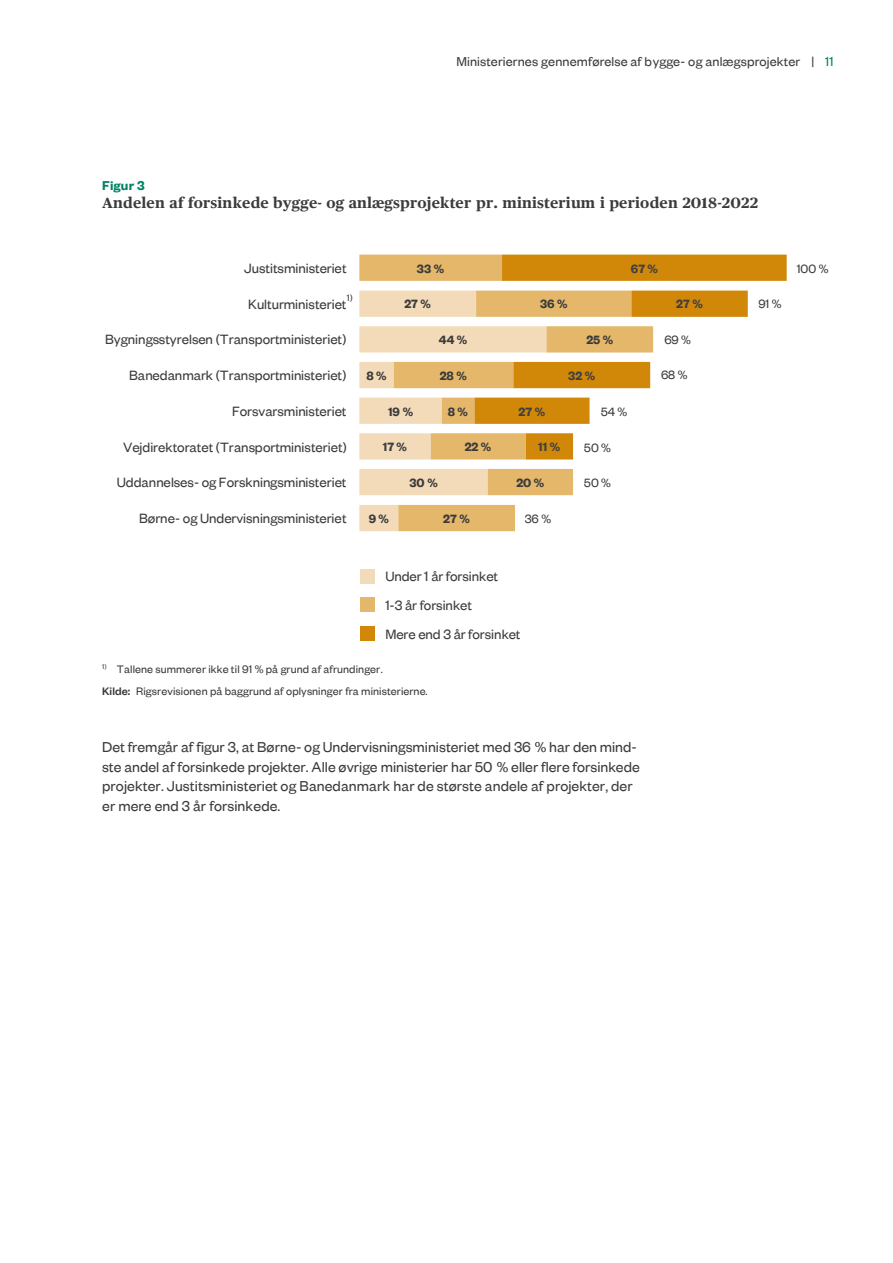
<style>
.page{position:relative;width:893px;height:1263px;background:#fff}
.page>*{position:absolute;margin:0;border:0;box-sizing:border-box;transform-origin:0 0}
.t1{font:15.9px/19.5px "Founders Grotesk";letter-spacing:.005em;color:#3b3b3b}
.t2{font:15px/29px "Founders Grotesk";color:#3b3b3b}
.t3{font:700 15px "Publico Text";letter-spacing:.01em;color:#3b3b3b}
.t4{font:14.85px "Founders Grotesk";color:#3b3b3b}
.t5{font:14.25px "Founders Grotesk";letter-spacing:.01em;color:#3b3b3b}
.t6{font:600 14.25px "Founders Grotesk";letter-spacing:.01em;color:#008567}
.t7{font:600 13.35px "Founders Grotesk";color:#3b3b3b}
.t8{font:13.35px "Founders Grotesk";color:#3b3b3b}
.t9{font:600 13.35px "Founders Grotesk";color:#404040}
.t10{font:12px "Founders Grotesk";letter-spacing:.01em;color:#3b3b3b}
.t11{font:10.05px "Founders Grotesk";color:#3b3b3b}
.s1{color:#008567}
.s2{font-weight:500}
</style>
<div class="page">
<svg style="left:359px;top:255px;width:214px;height:276px"></svg>
<svg style="left:474px;top:255px;width:313px;height:204px"></svg>
<div style="left:360px;top:569px;width:15px;height:15px;background:#f3dbba"></div>
<div style="left:360px;top:598px;width:15px;height:14px;background:#e4b76b"></div>
<div style="left:360px;top:626px;width:15px;height:15px;background:#d18708"></div>
<p class="t5" style="left:456px;top:53px;width:379px">Ministeriernes gennemførelse af bygge- og anlægsprojekter | <span class="s1">11</span></p>
<p class="t6" style="left:102px;top:176px;width:44px">Figur 3</p>
<p class="t3" style="left:102px;top:197px;width:658px">Andelen af forsinkede bygge- og anlægsprojekter pr. ministerium i perioden 2018-2022</p>
<p class="t4" style="left:244px;top:259px;width:104px">Justitsministeriet</p>
<p class="t8" style="left:797px;top:260px;width:33px">100 %</p>
<p class="t7" style="left:417px;top:260px;width:29px">33 %</p>
<p class="t9" style="left:631px;top:260px;width:28px">67 %</p>
<p class="t11" style="left:347px;top:292px;width:7px">1)</p>
<p class="t2" style="left:248px;top:290px;width:100px">Kulturministeriet</p>
<p class="t7" style="left:404px;top:296px;width:28px">27 %</p>
<p class="t7" style="left:540px;top:296px;width:29px">36 %</p>
<p class="t2" style="left:105px;top:325px;width:243px">Bygningsstyrelsen (Transportministeriet)</p>
<p class="t7" style="left:439px;top:331px;width:30px">44 %</p>
<p class="t7" style="left:586px;top:331px;width:28px">25 %</p>
<p class="t2" style="left:129px;top:361px;width:219px">Banedanmark (Transportministeriet)</p>
<p class="t7" style="left:366px;top:367px;width:22px">8 %</p>
<p class="t7" style="left:440px;top:367px;width:29px">28 %</p>
<p class="t9" style="left:568px;top:367px;width:28px">32 %</p>
<p class="t2" style="left:232px;top:397px;width:116px">Forsvarsministeriet</p>
<p class="t2" style="left:123px;top:433px;width:225px">Vejdirektoratet (Transportministeriet)</p>
<p class="t2" style="left:117px;top:468px;width:231px">Uddannelses- og Forskningsministeriet</p>
<p class="t7" style="left:388px;top:403px;width:26px">19 %</p>
<p class="t7" style="left:383px;top:438px;width:26px">17 %</p>
<p class="t7" style="left:448px;top:403px;width:22px">8 %</p>
<p class="t7" style="left:465px;top:438px;width:28px">22 %</p>
<p class="t7" style="left:410px;top:474px;width:30px">30 %</p>
<p class="t9" style="left:519px;top:403px;width:28px">27 %</p>
<p class="t9" style="left:538px;top:438px;width:24px">11 %</p>
<p class="t7" style="left:516px;top:474px;width:29px">20 %</p>
<p class="t8" style="left:601px;top:403px;width:28px">54 %</p>
<p class="t8" style="left:584px;top:439px;width:28px">50 %</p>
<p class="t8" style="left:584px;top:474px;width:28px">50 %</p>
<p class="t4" style="left:139px;top:509px;width:209px">Børne- og Undervisningsministeriet</p>
<p class="t7" style="left:369px;top:510px;width:22px">9 %</p>
<p class="t7" style="left:443px;top:510px;width:28px">27 %</p>
<p class="t8" style="left:525px;top:510px;width:28px">36 %</p>
<p class="t2" style="left:385px;top:562px;width:137px">Under 1 år forsinket<br>1-3 år forsinket<br>Mere end 3 år forsinket</p>
<p class="t10" style="left:102px;top:661px;width:282px"><sup>1)</sup> Tallene summerer ikke til 91 % på grund af afrundinger.</p>
<p class="t10" style="left:102px;top:683px;width:327px"><span class="s2">Kilde:</span> Rigsrevisionen på baggrund af oplysninger fra ministerierne.</p>
<p class="t1" style="left:102px;top:738px;width:539px">Det fremgår af figur 3, at Børne- og Undervisningsministeriet med 36 % har den mind&shy;ste andel af forsinkede projekter. Alle øvrige ministerier har 50 % eller flere forsinkede projekter. Justitsministeriet og Banedanmark har de største andele af projekter, der er mere end 3 år forsinkede.</p>
<p class="t9" style="left:676px;top:296px;width:28px">27 %</p>
<p class="t8" style="left:664px;top:332px;width:28px">69 %</p>
<p class="t8" style="left:661px;top:367px;width:28px">68 %</p>
<p class="t8" style="left:758px;top:295px;width:25px">91 %</p>
</div>
